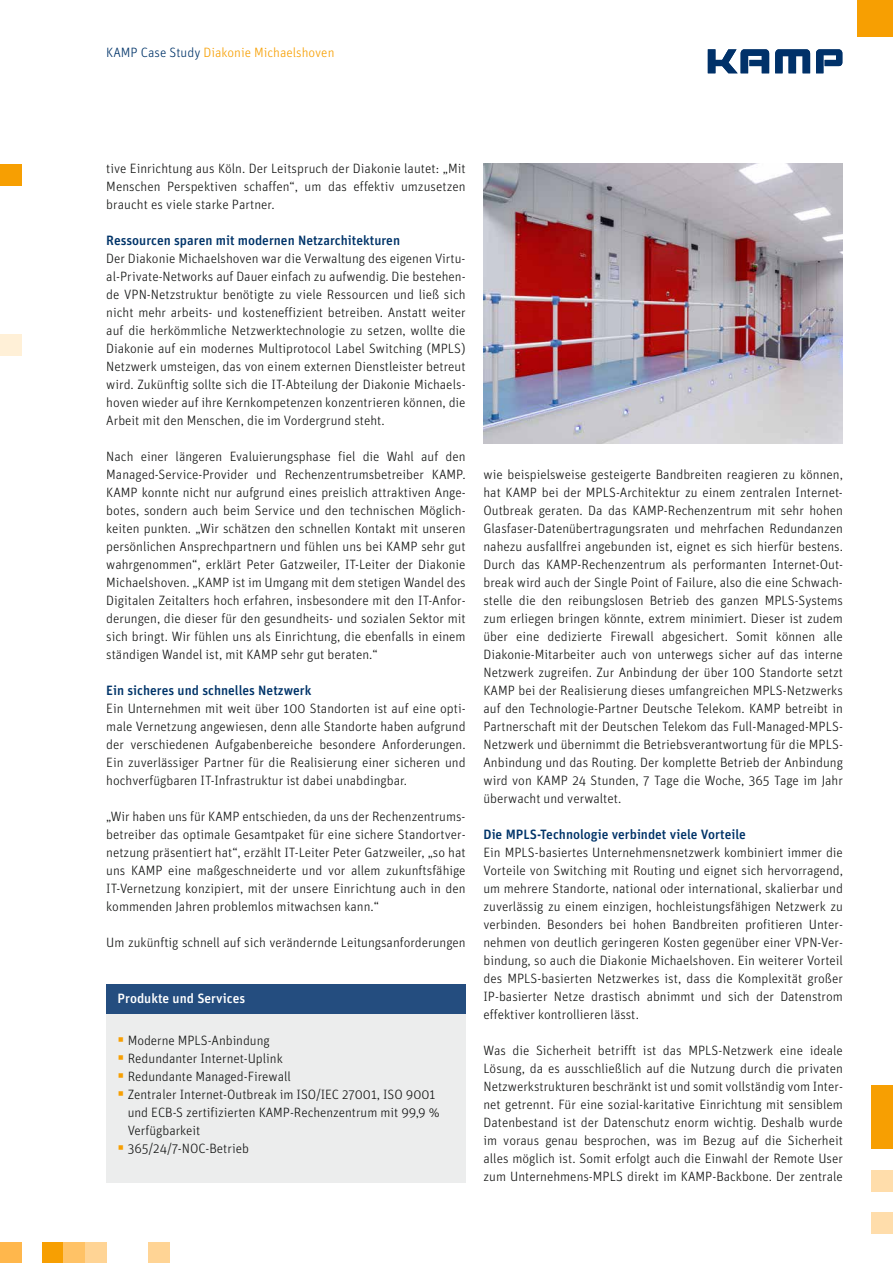
<style>
.page{position:relative;width:893px;height:1263px;background:#fff}
.page>*{position:absolute;margin:0;border:0;box-sizing:border-box;transform-origin:0 0}
.t1{font:300 13.5px/18px "Unit";color:#131413;text-align:justify}
.t2{font:500 13.5px "Unit";color:#013469}
.t3{font:300 13.5px "Unit";color:#f79f02}
.t4{font:500 13.5px "Unit";color:#fff}
.s1{color:#013469}
.s2{color:#f79f02}
</style>
<div class="page">
<div style="left:857px;top:0;width:36px;height:36px;background:#f79f02"></div>
<div style="left:0;top:164px;width:21px;height:22px;background:#f79f02"></div>
<div style="left:0;top:335px;width:21px;height:21px;background:#fff0d7"></div>
<div style="left:872px;top:1085px;width:21px;height:21px;background:#f79f02"></div>
<div style="left:872px;top:1106px;width:21px;height:22px;background:#f79f02"></div>
<div style="left:872px;top:1128px;width:21px;height:21px;background:#f79f02"></div>
<div style="left:872px;top:1170px;width:21px;height:21px;background:#ffddab"></div>
<div style="left:872px;top:1213px;width:21px;height:21px;background:#ffddab"></div>
<div style="left:0;top:1242px;width:21px;height:21px;background:#ffb74c"></div>
<div style="left:43px;top:1242px;width:21px;height:21px;background:#f79f02"></div>
<div style="left:64px;top:1242px;width:21px;height:21px;background:#ffc266"></div>
<div style="left:85px;top:1242px;width:21px;height:21px;background:#ffd495"></div>
<div style="left:149px;top:1242px;width:21px;height:21px;background:#ffd495"></div>
<img style="left:483px;top:164px;width:359px;height:279px">
<div style="left:106px;top:1012px;width:360px;height:171px;background:#eceded"></div>
<div style="left:106px;top:984px;width:360px;height:30px;background:#244d7f"></div>
<svg style="left:775px;top:49px;width:35px;height:24px"></svg>
<svg style="left:816px;top:49px;width:26px;height:24px"></svg>
<svg style="left:708px;top:49px;width:61px;height:24px"></svg>
<p class="t3" style="left:106px;top:45px;width:230px"><span class="s1">KAMP Case Study</span> Diakonie Michaelshoven</p>
<p class="t1" style="left:106px;top:159px;width:361px">tive Einrichtung aus Köln. Der Leitspruch der Diakonie lautet: „Mit Menschen Perspektiven schaffen“, um das effektiv umzusetzen braucht es viele starke Partner.</p>
<p class="t2" style="left:106px;top:232px;width:295px">Ressourcen sparen mit modernen Netzarchitekturen</p>
<p class="t1" style="left:106px;top:249px;width:361px">Der Diakonie Michaelshoven war die Verwaltung des eigenen Virtu&shy;al-Private-Networks auf Dauer einfach zu aufwendig. Die bestehen&shy;de VPN-Netzstruktur benötigte zu viele Ressourcen und ließ sich nicht mehr arbeits- und kosteneffizient betreiben. Anstatt weiter auf die herkömmliche Netzwerktechnologie zu setzen, wollte die Diakonie auf ein modernes Multiprotocol Label Switching (MPLS)<br>Netzwerk umsteigen, das von einem externen Dienstleister betreut wird. Zukünftig sollte sich die IT-Abteilung der Diakonie Michaels&shy;hoven wieder auf ihre Kernkompetenzen konzentrieren können, die Arbeit mit den Menschen, die im Vordergrund steht.</p>
<p class="t1" style="left:106px;top:447px;width:361px">Nach einer längeren Evaluierungsphase fiel die Wahl auf den Managed-Service-Provider und Rechenzentrumsbetreiber KAMP.<br>KAMP konnte nicht nur aufgrund eines preislich attraktiven Ange&shy;botes, sondern auch beim Service und den technischen Möglich&shy;keiten punkten. „Wir schätzen den schnellen Kontakt mit unseren persönlichen Ansprechpartnern und fühlen uns bei KAMP sehr gut wahrgenommen“, erklärt Peter Gatzweiler, IT-Leiter der Diakonie Michaelshoven. „KAMP ist im Umgang mit dem stetigen Wandel des Digitalen Zeitalters hoch erfahren, insbesondere mit den IT-Anfor&shy;derungen, die dieser für den gesundheits- und sozialen Sektor mit sich bringt. Wir fühlen uns als Einrichtung, die ebenfalls in einem ständigen Wandel ist, mit KAMP sehr gut beraten.“</p>
<p class="t2" style="left:106px;top:682px;width:207px">Ein sicheres und schnelles Netzwerk</p>
<p class="t1" style="left:106px;top:699px;width:361px">Ein Unternehmen mit weit über 100 Standorten ist auf eine opti&shy;male Vernetzung angewiesen, denn alle Standorte haben aufgrund der verschiedenen Aufgabenbereiche besondere Anforderungen.<br>Ein zuverlässiger Partner für die Realisierung einer sicheren und hochverfügbaren IT-Infrastruktur ist dabei unabdingbar.</p>
<p class="t1" style="left:106px;top:807px;width:361px">„Wir haben uns für KAMP entschieden, da uns der Rechenzentrums&shy;betreiber das optimale Gesamtpaket für eine sichere Standortver&shy;netzung präsentiert hat“, erzählt IT-Leiter Peter Gatzweiler, „so hat uns KAMP eine maßgeschneiderte und vor allem zukunftsfähige IT-Vernetzung konzipiert, mit der unsere Einrichtung auch in den kommenden Jahren problemlos mitwachsen kann.“</p>
<p class="t1" style="left:106px;top:933px;width:361px">Um zukünftig schnell auf sich verändernde Leitungsanforderungen</p>
<p class="t4" style="left:118px;top:991px;width:129px">Produkte und Services</p>
<p class="t1" style="left:117px;top:1031px;width:154px"><span class="s2">▪</span> Moderne MPLS-Anbindung</p>
<p class="t1" style="left:117px;top:1049px;width:167px"><span class="s2">▪</span> Redundanter Internet-Uplink</p>
<p class="t1" style="left:117px;top:1067px;width:175px"><span class="s2">▪</span> Redundante Managed-Firewall</p>
<p class="t1" style="left:128px;top:1085px;width:313px;text-align:left;text-indent:-10px"><span class="s2">▪</span> Zentraler Internet-Outbreak im ISO/IEC 27001, ISO 9001 und ECB-S zertifizierten KAMP-Rechenzentrum mit 99,9 %<br>Verfügbarkeit</p>
<p class="t1" style="left:117px;top:1139px;width:133px"><span class="s2">▪</span> 365/24/7-NOC-Betrieb</p>
<p class="t1" style="left:483px;top:466px;width:361px">wie beispielsweise gesteigerte Bandbreiten reagieren zu können, hat KAMP bei der MPLS-Architektur zu einem zentralen Internet-Outbreak geraten. Da das KAMP-Rechenzentrum mit sehr hohen Glasfaser-Datenübertragungsraten und mehrfachen Redundanzen nahezu ausfallfrei angebunden ist, eignet es sich hierfür bestens.<br>Durch das KAMP-Rechenzentrum als performanten Internet-Out&shy;break wird auch der Single Point of Failure, also die eine Schwach&shy;stelle die den reibungslosen Betrieb des ganzen MPLS-Systems zum erliegen bringen könnte, extrem minimiert. Dieser ist zudem über eine dedizierte Firewall abgesichert. Somit können alle Diakonie-Mitarbeiter auch von unterwegs sicher auf das interne Netzwerk zugreifen. Zur Anbindung der über 100 Standorte setzt KAMP bei der Realisierung dieses umfangreichen MPLS-Netzwerks auf den Technologie-Partner Deutsche Telekom. KAMP betreibt in Partnerschaft mit der Deutschen Telekom das Full-Managed-MPLS-Netzwerk und übernimmt die Betriebsverantwortung für die MPLS-Anbindung und das Routing. Der komplette Betrieb der Anbindung wird von KAMP 24 Stunden, 7 Tage die Woche, 365 Tage im Jahr überwacht und verwaltet.</p>
<p class="t2" style="left:483px;top:826px;width:264px">Die MPLS-Technologie verbindet viele Vorteile</p>
<p class="t1" style="left:483px;top:843px;width:361px">Ein MPLS-basiertes Unternehmensnetzwerk kombiniert immer die Vorteile von Switching mit Routing und eignet sich hervorragend, um mehrere Standorte, national oder international, skalierbar und zuverlässig zu einem einzigen, hochleistungsfähigen Netzwerk zu verbinden. Besonders bei hohen Bandbreiten profitieren Unter&shy;nehmen von deutlich geringeren Kosten gegenüber einer VPN-Ver&shy;bindung, so auch die Diakonie Michaelshoven. Ein weiterer Vorteil des MPLS-basierten Netzwerkes ist, dass die Komplexität großer IP-basierter Netze drastisch abnimmt und sich der Datenstrom effektiver kontrollieren lässt.</p>
<p class="t1" style="left:483px;top:1041px;width:361px">Was die Sicherheit betrifft ist das MPLS-Netzwerk eine ideale Lösung, da es ausschließlich auf die Nutzung durch die privaten Netzwerkstrukturen beschränkt ist und somit vollständig vom Inter&shy;net getrennt. Für eine sozial-karitative Einrichtung mit sensiblem Datenbestand ist der Datenschutz enorm wichtig. Deshalb wurde im voraus genau besprochen, was im Bezug auf die Sicherheit alles möglich ist. Somit erfolgt auch die Einwahl der Remote User zum Unternehmens-MPLS direkt im KAMP-Backbone. Der zentrale</p>
</div>
